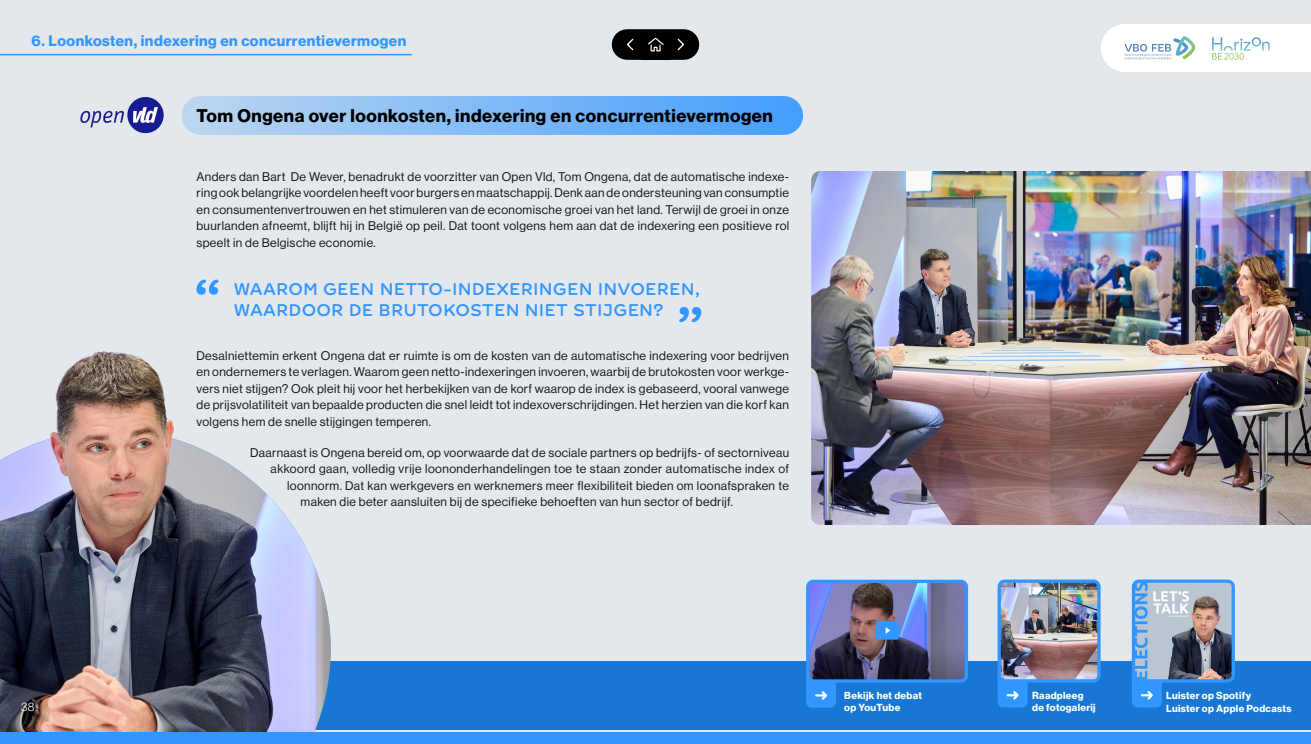
<style>
.page{position:relative;width:1311px;height:744px;background:#e3e8ec}
.page>*{position:absolute;margin:0;border:0;box-sizing:border-box;transform-origin:0 0}
.t1{font:500 18px/21px "Farm New";letter-spacing:.01em;color:#3296ff}
.t2{font:18px "N Haas Grotesk DS Pro 75 Bd";letter-spacing:.03em;color:#000}
.t3{font:15px "N Haas Grotesk DS Pro 75 Bd";letter-spacing:.035em;color:#3296ff}
.t4{font:12.3px/16.5px "N Haas Grotesk DS Pro 55 Rg";letter-spacing:.03em;color:#171717;text-align:justify}
.t5{font:12px "N Haas Grotesk DS Pro 45 Lt";color:#fff}
.t6{font:10.05px/11.5px "N Haas Grotesk DS Pro 75 Bd";letter-spacing:.03em;color:#fff}
</style>
<div class="page">
<div style="left:0;top:661px;width:1311px;height:68px;background:#1877d5"></div>
<img style="left:273px;top:501px;width:86px;height:231px">
<img style="left:80px;top:97px;width:84px;height:37px">
<img style="left:0;top:351px;width:273px;height:381px">
<div style="left:201px;top:96px;width:583px;height:39px;background:linear-gradient(to right,#bad5f0,#479ffc)"></div>
<svg style="left:197px;top:280px;width:22px;height:15px"></svg>
<svg style="left:679px;top:307px;width:22px;height:15px"></svg>
<div style="left:627px;top:29px;width:57px;height:31px;background:#000"></div>
<svg style="left:677px;top:38px;width:8px;height:13px"></svg>
<svg style="left:626px;top:38px;width:8px;height:13px"></svg>
<svg style="left:648px;top:37px;width:16px;height:15px"></svg>
<div style="left:1125px;top:24px;width:186px;height:48px;background:#fff"></div>
<svg style="left:1125px;top:36px;width:70px;height:24px"></svg>
<svg style="left:1212px;top:37px;width:58px;height:23px"></svg>
<div style="left:0;top:732px;width:1311px;height:12px;background:#3296ff"></div>
<hr style="left:0;top:54px;width:412px;height:1px;background:#3296ff">
<div style="left:806px;top:669px;width:30px;height:39px;background:#3296ff;border-radius:6px"></div>
<svg style="left:816px;top:691px;width:11px;height:9px"></svg>
<img style="left:810px;top:584px;width:154px;height:95px">
<div style="left:806px;top:580px;width:162px;height:103px;border:3px solid #3296ff;border-radius:6px"></div>
<div style="left:875px;top:621px;width:24px;height:19px;background:#3296ff;border-radius:3px"></div>
<svg style="left:886px;top:627px;width:4px;height:7px"></svg>
<div style="left:1132px;top:669px;width:30px;height:38px;background:#3296ff;border-radius:6px"></div>
<svg style="left:1142px;top:691px;width:11px;height:9px"></svg>
<img style="left:1136px;top:584px;width:95px;height:95px">
<div style="left:1132px;top:580px;width:103px;height:103px;border:3px solid #3296ff;border-radius:6px"></div>
<div style="left:998px;top:669px;width:30px;height:38px;background:#3296ff;border-radius:6px"></div>
<svg style="left:1008px;top:691px;width:11px;height:9px"></svg>
<img style="left:999px;top:581px;width:98px;height:98px">
<div style="left:998px;top:580px;width:103px;height:103px;border:3px solid #3296ff;border-radius:6px"></div>
<img style="left:811px;top:171px;width:500px;height:354px">
<p class="t3" style="left:32px;top:32px;width:376px">6. Loonkosten, indexering en concurrentievermogen</p>
<h1 class="t2" style="left:196px;top:105px;width:578px">Tom Ongena over loonkosten, indexering en concurrentievermogen</h1>
<p class="t4" style="left:196px;top:168px;width:594px">Anders dan Bart De Wever, benadrukt de voorzitter van Open Vld, Tom Ongena, dat de automatische indexe&shy;ring ook belangrijke voordelen heeft voor burgers en maatschappij. Denk aan de ondersteuning van consumptie en consumentenvertrouwen en het stimuleren van de economische groei van het land. Terwijl de groei in onze buurlanden afneemt, blijft hij in België op peil. Dat toont volgens hem aan dat de indexering een positieve rol speelt in de Belgische economie.</p>
<h1 class="t1" style="left:234px;top:278px;width:468px">WAAROM GEEN NETTO-INDEXERINGEN INVOEREN,<br>WAARDOOR DE BRUTOKOSTEN NIET STIJGEN?</h1>
<p class="t4" style="left:196px;top:347px;width:594px">Desalniettemin erkent Ongena dat er ruimte is om de kosten van de automatische indexering voor bedrijven en ondernemers te verlagen. Waarom geen netto-indexeringen invoeren, waarbij de brutokosten voor werkge&shy;vers niet stijgen? Ook pleit hij voor het herbekijken van de korf waarop de index is gebaseerd, vooral vanwege de prijsvolatiliteit van bepaalde producten die snel leidt tot indexoverschrijdingen. Het herzien van die korf kan volgens hem de snelle stijgingen temperen.</p>
<p class="t4" style="left:250px;top:444px;width:540px">Daarnaast is Ongena bereid om, op voorwaarde dat de sociale partners op bedrijfs- of sectorniveau</p>
<p class="t4" style="left:271px;top:461px;width:520px">akkoord gaan, volledig vrije loononderhandelingen toe te staan zonder automatische index of</p>
<p class="t4" style="left:287px;top:477px;width:503px">loonnorm. Dat kan werkgevers en werknemers meer flexibiliteit bieden om loonafspraken te</p>
<p class="t4" style="left:301px;top:494px;width:434px">maken die beter aansluiten bij de specifieke behoeften van hun sector of bedrijf.</p>
<p class="t6" style="left:844px;top:690px;width:79px">Bekijk het debat op YouTube</p>
<p class="t6" style="left:1166px;top:689px;width:127px;line-height:13px">Luister op Spotify<br>Luister op Apple Podcasts</p>
<p class="t6" style="left:1032px;top:690px;width:53px">Raadpleeg</p>
<p class="t5" style="left:21px;top:700px;width:15px">38</p>
<p class="t6" style="left:1032px;top:701px;width:65px">de fotogalerij</p>
</div>
